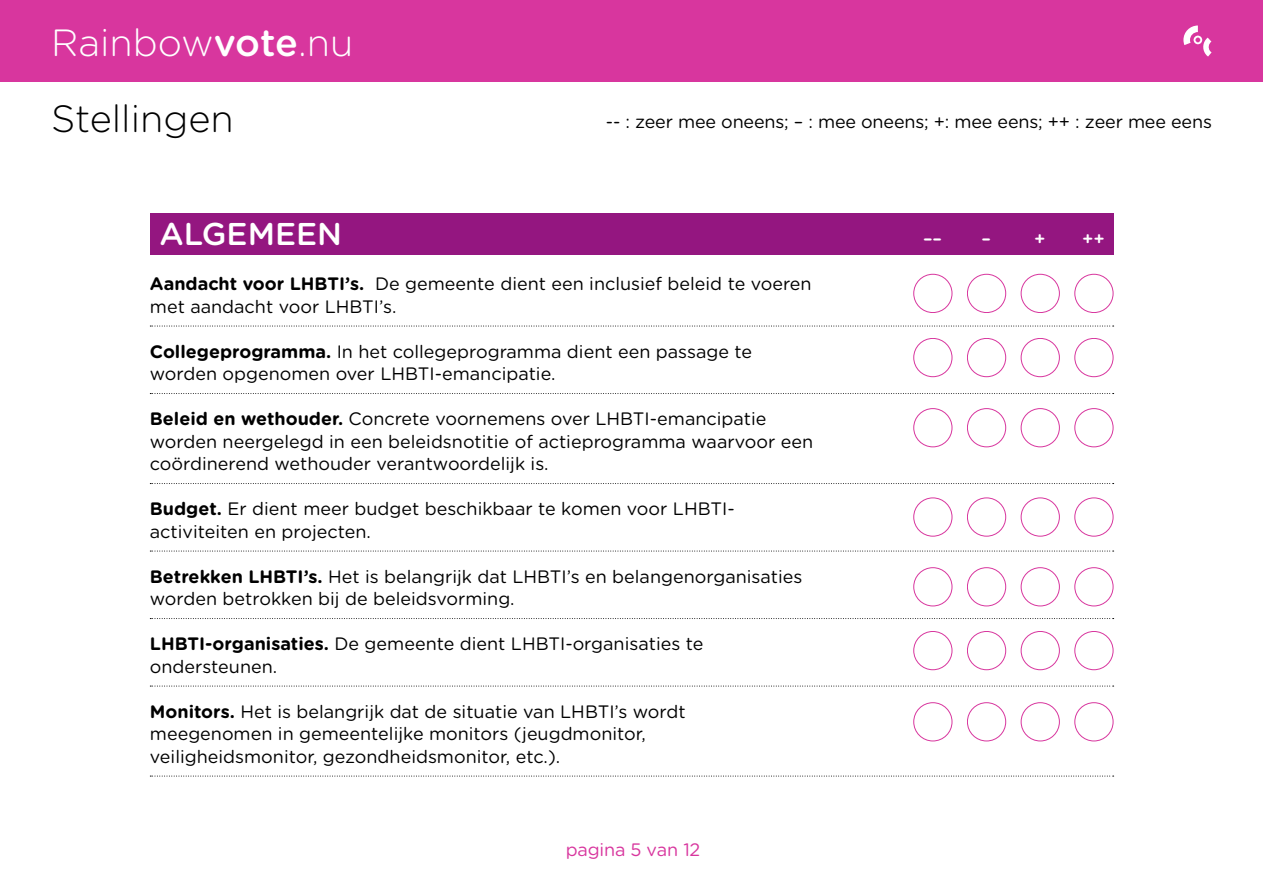
<style>
.page{position:relative;width:1263px;height:893px;background:#fff}
.page>*{position:absolute;margin:0;border:0;box-sizing:border-box;transform-origin:0 0}
.t1{font:300 37.95px "Gotham Rounded";color:#fff}
.t2{font:300 37.95px "Gotham Rounded";color:#000}
.t3{font:500 31.5px "Gotham Rounded";color:#fff}
.t4{font:18px/22.5px "Gotham Rounded";color:#000}
.t5{font:18px "Gotham Rounded";letter-spacing:-.01em;color:#d8369e}
.t6{font:500 18px "Gotham Rounded";color:#fff}
.s1{font-weight:500}
.s2{font-weight:700}
</style>
<div class="page">
<div style="left:150px;top:214px;width:963px;height:41px;background:#941680"></div>
<svg style="left:150px;top:326px;width:964px;height:1px"></svg>
<svg style="left:150px;top:393px;width:964px;height:1px"></svg>
<svg style="left:150px;top:483px;width:964px;height:1px"></svg>
<svg style="left:150px;top:551px;width:964px;height:1px"></svg>
<svg style="left:150px;top:618px;width:964px;height:1px"></svg>
<svg style="left:150px;top:686px;width:964px;height:1px"></svg>
<svg style="left:150px;top:776px;width:964px;height:1px"></svg>
<div style="left:0;top:0;width:1263px;height:82px;background:#d8369e"></div>
<svg style="left:1183px;top:26px;width:28px;height:31px"></svg>
<div style="left:913px;top:631px;width:39px;height:39px;border:1px solid #d8369e;border-radius:50%"></div>
<div style="left:924px;top:641px;width:18px;height:19px;border:1px solid #fff;border-radius:50%"></div>
<div style="left:967px;top:631px;width:39px;height:39px;border:1px solid #d8369e;border-radius:50%"></div>
<div style="left:977px;top:641px;width:19px;height:19px;border:1px solid #fff;border-radius:50%"></div>
<div style="left:1021px;top:631px;width:39px;height:39px;border:1px solid #d8369e;border-radius:50%"></div>
<div style="left:1031px;top:641px;width:18px;height:19px;border:1px solid #fff;border-radius:50%"></div>
<div style="left:1074px;top:631px;width:39px;height:39px;border:1px solid #d8369e;border-radius:50%"></div>
<div style="left:1085px;top:641px;width:18px;height:19px;border:1px solid #fff;border-radius:50%"></div>
<div style="left:913px;top:702px;width:39px;height:39px;border:1px solid #d8369e;border-radius:50%"></div>
<div style="left:924px;top:713px;width:18px;height:18px;border:1px solid #fff;border-radius:50%"></div>
<div style="left:967px;top:702px;width:39px;height:39px;border:1px solid #d8369e;border-radius:50%"></div>
<div style="left:977px;top:713px;width:19px;height:18px;border:1px solid #fff;border-radius:50%"></div>
<div style="left:1021px;top:702px;width:39px;height:39px;border:1px solid #d8369e;border-radius:50%"></div>
<div style="left:1031px;top:713px;width:18px;height:18px;border:1px solid #fff;border-radius:50%"></div>
<div style="left:1074px;top:702px;width:39px;height:39px;border:1px solid #d8369e;border-radius:50%"></div>
<div style="left:1085px;top:713px;width:18px;height:18px;border:1px solid #fff;border-radius:50%"></div>
<div style="left:913px;top:408px;width:39px;height:39px;border:1px solid #d8369e;border-radius:50%"></div>
<div style="left:924px;top:419px;width:18px;height:18px;border:1px solid #fff;border-radius:50%"></div>
<div style="left:967px;top:408px;width:39px;height:39px;border:1px solid #d8369e;border-radius:50%"></div>
<div style="left:977px;top:419px;width:19px;height:18px;border:1px solid #fff;border-radius:50%"></div>
<div style="left:1021px;top:408px;width:39px;height:39px;border:1px solid #d8369e;border-radius:50%"></div>
<div style="left:1031px;top:419px;width:18px;height:18px;border:1px solid #fff;border-radius:50%"></div>
<div style="left:1074px;top:408px;width:39px;height:39px;border:1px solid #d8369e;border-radius:50%"></div>
<div style="left:1085px;top:419px;width:18px;height:18px;border:1px solid #fff;border-radius:50%"></div>
<div style="left:913px;top:497px;width:39px;height:39px;border:1px solid #d8369e;border-radius:50%"></div>
<div style="left:924px;top:508px;width:18px;height:18px;border:1px solid #fff;border-radius:50%"></div>
<div style="left:967px;top:497px;width:39px;height:39px;border:1px solid #d8369e;border-radius:50%"></div>
<div style="left:977px;top:508px;width:19px;height:18px;border:1px solid #fff;border-radius:50%"></div>
<div style="left:1021px;top:497px;width:39px;height:39px;border:1px solid #d8369e;border-radius:50%"></div>
<div style="left:1031px;top:508px;width:18px;height:18px;border:1px solid #fff;border-radius:50%"></div>
<div style="left:1074px;top:497px;width:39px;height:39px;border:1px solid #d8369e;border-radius:50%"></div>
<div style="left:1085px;top:508px;width:18px;height:18px;border:1px solid #fff;border-radius:50%"></div>
<div style="left:913px;top:567px;width:39px;height:39px;border:1px solid #d8369e;border-radius:50%"></div>
<div style="left:924px;top:578px;width:18px;height:18px;border:1px solid #fff;border-radius:50%"></div>
<div style="left:967px;top:567px;width:39px;height:39px;border:1px solid #d8369e;border-radius:50%"></div>
<div style="left:977px;top:578px;width:19px;height:18px;border:1px solid #fff;border-radius:50%"></div>
<div style="left:1021px;top:567px;width:39px;height:39px;border:1px solid #d8369e;border-radius:50%"></div>
<div style="left:1031px;top:578px;width:18px;height:18px;border:1px solid #fff;border-radius:50%"></div>
<div style="left:1074px;top:567px;width:39px;height:39px;border:1px solid #d8369e;border-radius:50%"></div>
<div style="left:1085px;top:578px;width:18px;height:18px;border:1px solid #fff;border-radius:50%"></div>
<div style="left:913px;top:274px;width:39px;height:39px;border:1px solid #d8369e;border-radius:50%"></div>
<div style="left:924px;top:284px;width:18px;height:19px;border:1px solid #fff;border-radius:50%"></div>
<div style="left:967px;top:274px;width:39px;height:39px;border:1px solid #d8369e;border-radius:50%"></div>
<div style="left:977px;top:284px;width:19px;height:19px;border:1px solid #fff;border-radius:50%"></div>
<div style="left:1021px;top:274px;width:39px;height:39px;border:1px solid #d8369e;border-radius:50%"></div>
<div style="left:1031px;top:284px;width:18px;height:19px;border:1px solid #fff;border-radius:50%"></div>
<div style="left:1074px;top:274px;width:39px;height:39px;border:1px solid #d8369e;border-radius:50%"></div>
<div style="left:1085px;top:284px;width:18px;height:19px;border:1px solid #fff;border-radius:50%"></div>
<div style="left:913px;top:338px;width:39px;height:39px;border:1px solid #d8369e;border-radius:50%"></div>
<div style="left:924px;top:348px;width:18px;height:19px;border:1px solid #fff;border-radius:50%"></div>
<div style="left:967px;top:338px;width:39px;height:39px;border:1px solid #d8369e;border-radius:50%"></div>
<div style="left:977px;top:348px;width:19px;height:19px;border:1px solid #fff;border-radius:50%"></div>
<div style="left:1021px;top:338px;width:39px;height:39px;border:1px solid #d8369e;border-radius:50%"></div>
<div style="left:1031px;top:348px;width:18px;height:19px;border:1px solid #fff;border-radius:50%"></div>
<div style="left:1074px;top:338px;width:39px;height:39px;border:1px solid #d8369e;border-radius:50%"></div>
<div style="left:1085px;top:348px;width:18px;height:19px;border:1px solid #fff;border-radius:50%"></div>
<h1 class="t1" style="left:51px;top:17px;width:304px">Rainbow<span class="s1">vote</span>.nu</h1>
<h1 class="t2" style="left:51px;top:94px;width:184px">Stellingen</h1>
<h2 class="t3" style="left:159px;top:212px;width:184px">ALGEMEEN</h2>
<p class="t4" style="left:606px;top:109px;width:608px">-- : zeer mee oneens; – : mee oneens; +: mee eens; ++ : zeer mee eens</p>
<p class="t6" style="left:923px;top:226px;width:21px">––</p>
<p class="t6" style="left:981px;top:226px;width:11px">–</p>
<p class="t6" style="left:1034px;top:226px;width:13px">+</p>
<p class="t6" style="left:1082px;top:226px;width:24px">++</p>
<p class="t4" style="left:150px;top:272px;width:663px"><span class="s2">Aandacht voor LHBTI’s.</span> De gemeente dient een inclusief beleid te voeren met aandacht voor LHBTI’s.</p>
<p class="t4" style="left:150px;top:339px;width:604px"><span class="s2">Collegeprogramma.</span> In het collegeprogramma dient een passage te worden opgenomen over LHBTI-emancipatie.</p>
<p class="t4" style="left:150px;top:407px;width:665px"><span class="s2">Beleid en wethouder.</span> Concrete voornemens over LHBTI-emancipatie worden neergelegd in een beleidsnotitie of actieprogramma waarvoor een coördinerend wethouder verantwoordelijk is.</p>
<p class="t4" style="left:150px;top:497px;width:586px"><span class="s2">Budget.</span> Er dient meer budget beschikbaar te komen voor LHBTI&shy;activiteiten en projecten.</p>
<p class="t4" style="left:150px;top:564px;width:654px"><span class="s2">Betrekken LHBTI’s.</span> Het is belangrijk dat LHBTI’s en belangenorganisaties worden betrokken bij de beleidsvorming.</p>
<p class="t4" style="left:150px;top:632px;width:555px"><span class="s2">LHBTI-organisaties.</span> De gemeente dient LHBTI-organisaties te ondersteunen.</p>
<p class="t4" style="left:150px;top:699px;width:537px"><span class="s2">Monitors.</span> Het is belangrijk dat de situatie van LHBTI’s wordt meegenomen in gemeentelijke monitors (jeugdmonitor, veiligheidsmonitor, gezondheidsmonitor, etc.).</p>
<p class="t5" style="left:566px;top:837px;width:136px">pagina 5 van 12</p>
</div>
